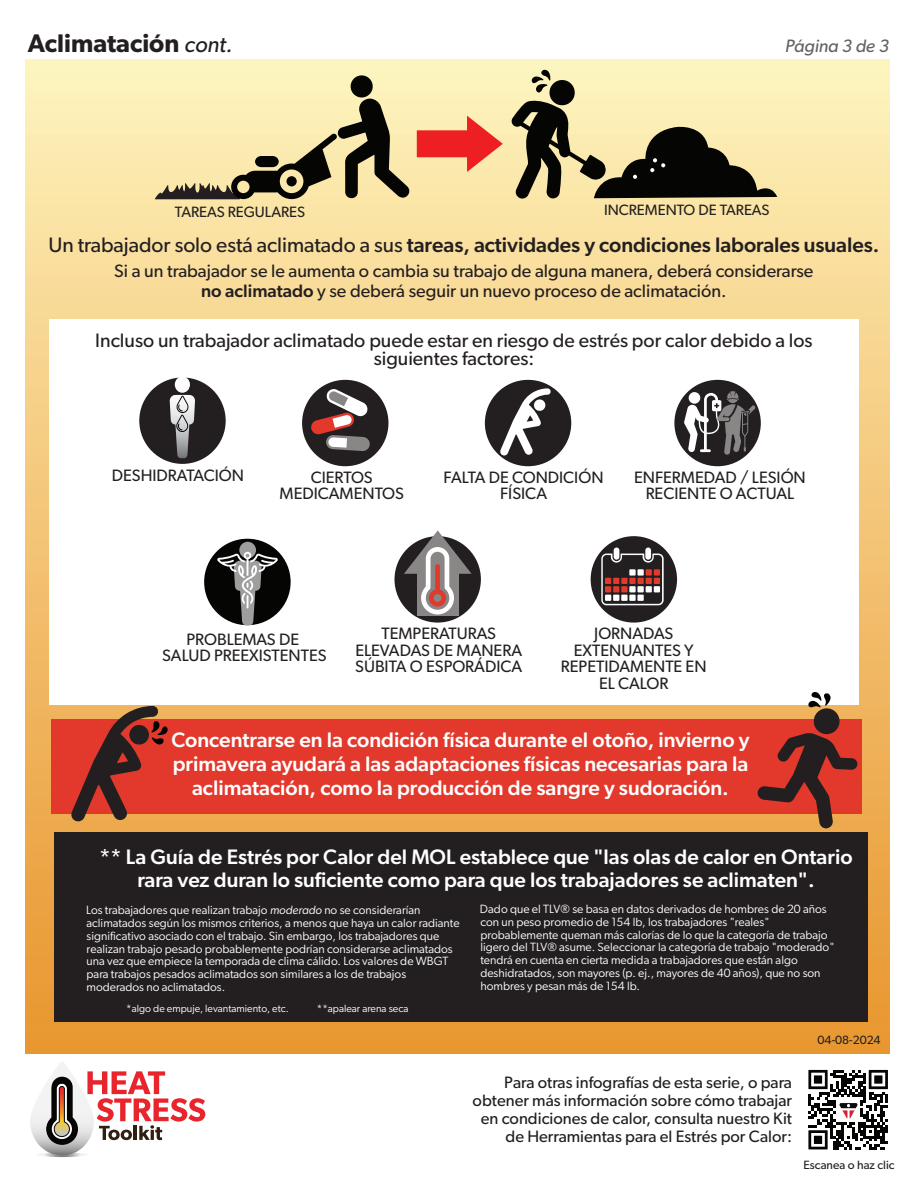
<style>
.page{position:relative;width:918px;height:1188px;background:#fff}
.page>*{position:absolute;margin:0;border:0;box-sizing:border-box;transform-origin:0 0}
.t1{font:600 25.5px "Gibson";color:#231f20}
.t2{font:500 21px/24px "Gibson";color:#fff;text-align:center}
.t3{font:500 21px "Gibson";color:#231f20}
.t4{font:19.5px/18px "Gibson";color:#231f20;text-align:center}
.t5{font:18px/19.5px "Gibson";color:#231f20;text-align:center}
.t6{font:italic 18px "Gibson";color:#606160}
.t7{font:16.5px/16.5px "Gibson";color:#231f20;text-align:center}
.t8{font:16.5px/18px "Gibson";color:#221d1f;text-align:right}
.t9{font:15px "Gibson";color:#231f20}
.t10{font:12px/12.8px "Gibson";color:#fff}
.t11{font:12px "Gibson";color:#221d1f}
.t12{font:12px "Gibson";color:#231f20}
.t13{font:10.5px "Gibson";color:#fff}
.s1{font-weight:400;font-style:italic;font-size:22.5px}
.s2{font-weight:400}
.s3{font-weight:500}
.s4{font-style:italic}
</style>
<div class="page">
<div style="left:25px;top:59px;width:864px;height:994px;background:linear-gradient(to bottom,#fef2bc,#e8942c)"></div>
<div style="left:49px;top:319px;width:810px;height:386px;background:#fff"></div>
<div style="left:51px;top:719px;width:811px;height:95px;background:#e3382c"></div>
<div style="left:302px;top:380px;width:86px;height:86px;background:#231f20;border-radius:50%"></div>
<svg style="left:310px;top:389px;width:60px;height:62px"></svg>
<div style="left:55px;top:832px;width:813px;height:190px;background:#231f20"></div>
<div style="left:139px;top:377px;width:87px;height:87px;background:#231f20;border-radius:50%"></div>
<svg style="left:170px;top:377px;width:25px;height:81px"></svg>
<svg style="left:511px;top:69px;width:266px;height:130px;background:#a9a07a"></svg>
<svg style="left:155px;top:74px;width:348px;height:128px;background:#d6bf91"></svg>
<div style="left:674px;top:380px;width:87px;height:86px;background:#231f20;border-radius:50%"></div>
<svg style="left:684px;top:390px;width:72px;height:65px"></svg>
<div style="left:395px;top:536px;width:86px;height:87px;background:#231f20;border-radius:50%"></div>
<svg style="left:417px;top:614px;width:42px;height:2px"></svg>
<svg style="left:404px;top:530px;width:68px;height:84px"></svg>
<div style="left:591px;top:536px;width:86px;height:87px;background:#231f20;border-radius:50%"></div>
<div style="left:614px;top:548px;width:5px;height:12px;background:#fff;border-radius:3px"></div>
<div style="left:645px;top:548px;width:6px;height:12px;background:#fff;border-radius:3px"></div>
<svg style="left:601px;top:554px;width:63px;height:51px"></svg>
<div style="left:621px;top:595px;width:7px;height:6px;background:#fff"></div>
<div style="left:629px;top:595px;width:7px;height:6px;background:#fff"></div>
<div style="left:637px;top:595px;width:7px;height:6px;background:#fff"></div>
<div style="left:485px;top:380px;width:86px;height:86px;background:#231f20;border-radius:50%"></div>
<svg style="left:500px;top:388px;width:51px;height:68px"></svg>
<svg style="left:757px;top:692px;width:101px;height:136px"></svg>
<svg style="left:71px;top:706px;width:97px;height:116px"></svg>
<svg style="left:808px;top:1070px;width:80px;height:79px"></svg>
<img style="left:837px;top:1099px;width:22px;height:22px">
<svg style="left:30px;top:1062px;width:175px;height:95px"></svg>
<div style="left:204px;top:539px;width:87px;height:86px;background:#050504;border-radius:50%"></div>
<div style="left:239px;top:542px;width:17px;height:16px;background:#9e9e9e;border-radius:50%"></div>
<svg style="left:217px;top:552px;width:61px;height:73px"></svg>
<h1 class="t1" style="left:28px;top:28px;width:206px">Aclimatación <span class="s1">cont.</span></h1>
<h3 class="t6" style="left:785px;top:35px;width:105px">Página 3 de 3</h3>
<p class="t9" style="left:175px;top:203px;width:132px">TAREAS REGULARES</p>
<p class="t9" style="left:604px;top:201px;width:167px">INCREMENTO DE TAREAS</p>
<h2 class="t3" style="left:48px;top:232px;width:832px"><span class="s2">Un trabajador solo está aclimatado a sus</span> tareas, actividades y condiciones laborales usuales.</h2>
<h3 class="t5" style="left:114px;top:261px;width:701px">Si a un trabajador se le aumenta o cambia su trabajo de alguna manera, deberá considerarse <span class="s3">no aclimatado</span> y se deberá seguir un nuevo proceso de aclimatación.</h3>
<h3 class="t4" style="left:95px;top:331px;width:719px">Incluso un trabajador aclimatado puede estar en riesgo de estrés por calor debido a los siguientes factores:</h3>
<h3 class="t7" style="left:112px;top:466px;width:134px">DESHIDRATACIÓN</h3>
<h3 class="t7" style="left:634px;top:469px;width:173px">ENFERMEDAD / LESIÓN<br>RECIENTE O ACTUAL</h3>
<h3 class="t7" style="left:280px;top:469px;width:126px">CIERTOS<br>MEDICAMENTOS</h3>
<h3 class="t7" style="left:444px;top:469px;width:161px">FALTA DE CONDICIÓN<br>FÍSICA</h3>
<h3 class="t7" style="left:162px;top:631px;width:166px">PROBLEMAS DE<br>SALUD PREEXISTENTES</h3>
<h3 class="t7" style="left:355px;top:625px;width:169px">TEMPERATURAS<br>ELEVADAS DE MANERA<br>SÚBITA O ESPORÁDICA</h3>
<h3 class="t7" style="left:561px;top:625px;width:147px">JORNADAS<br>EXTENUANTES Y<br>REPETIDAMENTE EN<br>EL CALOR</h3>
<h2 class="t2" style="left:171px;top:727px;width:580px">Concentrarse en la condición física durante el otoño, invierno y primavera ayudará a las adaptaciones físicas necesarias para la aclimatación, como la producción de sangre y sudoración.</h2>
<h2 class="t2" style="left:100px;top:845px;width:755px;line-height:22.5px">** La Guía de Estrés por Calor del MOL establece que "las olas de calor en Ontario rara vez duran lo suficiente como para que los trabajadores se aclimaten".</h2>
<p class="t10" style="left:86px;top:904px;width:375px">Los trabajadores que realizan trabajo <span class="s4">moderado</span> no se considerarían aclimatados según los mismos criterios, a menos que haya un calor radiante significativo asociado con el trabajo. Sin embargo, los trabajadores que realizan trabajo pesado probablemente podrían considerarse aclimatados una vez que empiece la temporada de clima cálido. Los valores de WBGT para trabajos pesados aclimatados son similares a los de trabajos moderados no aclimatados.</p>
<p class="t10" style="left:480px;top:903px;width:356px">Dado que el TLV® se basa en datos derivados de hombres de 20 años con un peso promedio de 154 lb, los trabajadores "reales" probablemente queman más calorías de lo que la categoría de trabajo ligero del TLV® asume. Seleccionar la categoría de trabajo "moderado" tendrá en cuenta en cierta medida a trabajadores que están algo deshidratados, son mayores (p. ej., mayores de 40 años), que no son hombres y pesan más de 154 lb.</p>
<p class="t13" style="left:126px;top:1002px;width:164px">*algo de empuje, levantamiento, etc.</p>
<p class="t13" style="left:317px;top:1002px;width:93px">**apalear arena seca</p>
<p class="t12" style="left:818px;top:1033px;width:65px">04-08-2024</p>
<h3 class="t8" style="left:473px;top:1073px;width:321px">Para otras infografías de esta serie, o para obtener más información sobre cómo trabajar en condiciones de calor, consulta nuestro Kit de Herramientas para el Estrés por Calor:</h3>
<p class="t11" style="left:803px;top:1157px;width:93px">Escanea o haz clic</p>
</div>
